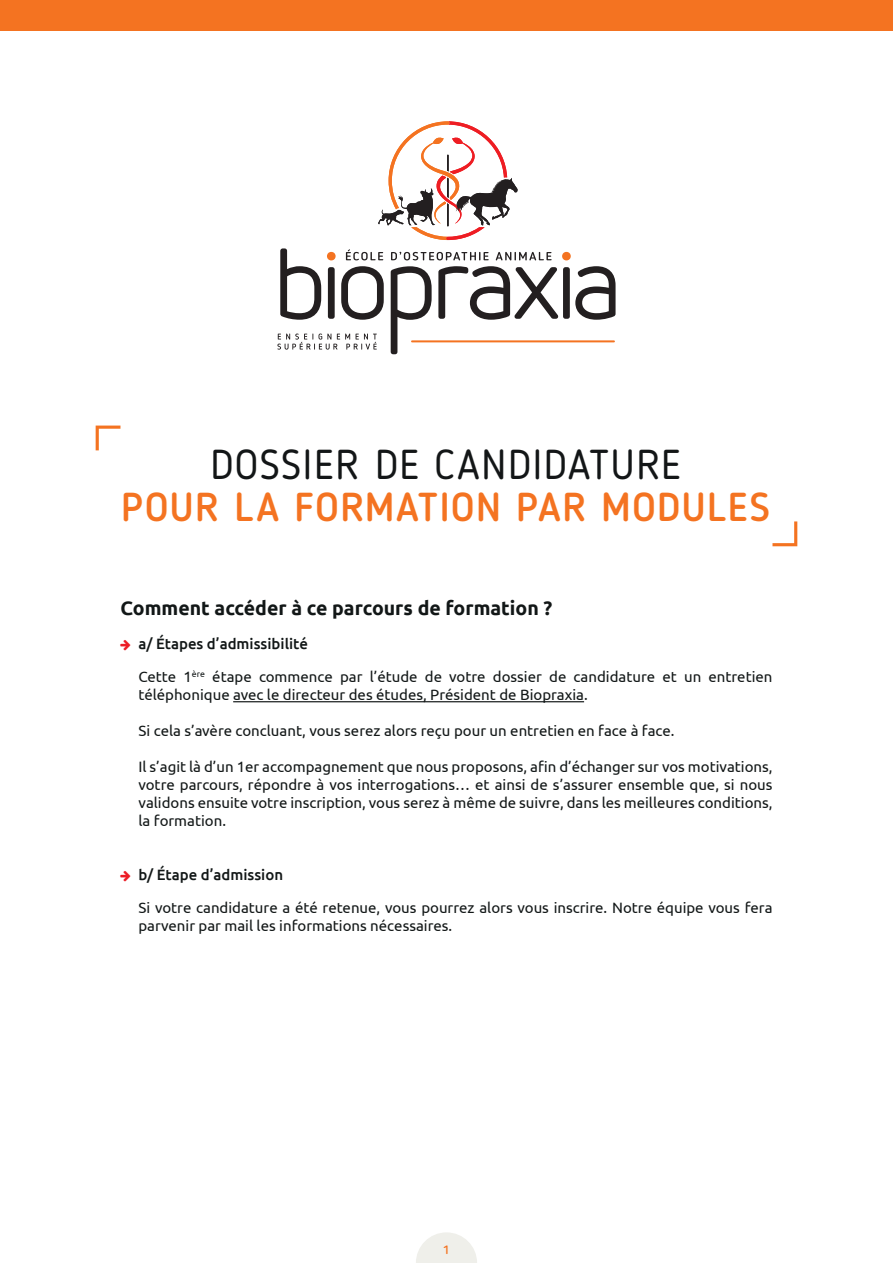
<style>
.page{position:relative;width:893px;height:1263px;background:#fff}
.page>*{position:absolute;margin:0;border:0;box-sizing:border-box;transform-origin:0 0}
.t1{font:41.55px "Blogger Sans";letter-spacing:.04em;color:#131617}
.t2{font:500 40.05px "Blogger Sans";letter-spacing:.04em;color:#f47321}
.t3{font:700 19.5px "Ubuntu";color:#121717}
.t4{font:15px/18px "Ubuntu";color:#121717}
.t5{font:500 15px "Ubuntu";color:#121717}
.t6{font:500 12px "Blogger Sans";color:#f47321}
</style>
<div class="page">
<svg style="left:96px;top:426px;width:24px;height:24px"></svg>
<svg style="left:772px;top:521px;width:25px;height:25px"></svg>
<hr style="left:411px;top:340px;width:204px;height:2px;background:#f47321">
<svg style="left:346px;top:249px;width:37px;height:11px"></svg>
<svg style="left:391px;top:252px;width:98px;height:8px"></svg>
<svg style="left:496px;top:252px;width:56px;height:8px"></svg>
<svg style="left:378px;top:121px;width:140px;height:119px"></svg>
<div style="left:327px;top:252px;width:9px;height:8px;background:#f47321;border-radius:50%"></div>
<div style="left:562px;top:252px;width:9px;height:8px;background:#f47321;border-radius:50%"></div>
<svg style="left:280px;top:248px;width:41px;height:72px"></svg>
<div style="left:328px;top:267px;width:7px;height:52px;background:#231f20;border-radius:2px"></div>
<svg style="left:341px;top:266px;width:43px;height:54px"></svg>
<svg style="left:438px;top:266px;width:120px;height:54px"></svg>
<div style="left:563px;top:267px;width:7px;height:52px;background:#231f20;border-radius:2px"></div>
<svg style="left:575px;top:266px;width:40px;height:54px"></svg>
<svg style="left:391px;top:266px;width:41px;height:88px"></svg>
<svg style="left:277px;top:334px;width:100px;height:16px"></svg>
<hr style="left:233px;top:701px;width:351px;height:1px;background:#121717">
<div style="left:0;top:0;width:893px;height:31px;background:#f47321"></div>
<svg style="left:416px;top:1232px;width:61px;height:31px"></svg>
<h1 class="t1" style="left:210px;top:439px;width:472px">DOSSIER DE CANDIDATURE</h1>
<h2 class="t2" style="left:121px;top:483px;width:650px">POUR LA FORMATION PAR MODULES</h2>
<h3 class="t3" style="left:120px;top:596px;width:433px">Comment accéder à ce parcours de formation ?</h3>
<p class="t5" style="left:138px;top:634px;width:171px">a/ Étapes d’admissibilité</p>
<p class="t4" style="left:138px;top:667px;width:635px">Cette 1<sup>ère</sup> étape commence par l’étude de votre dossier de candidature et un entretien téléphonique avec le directeur des études, Président de Biopraxia.</p>
<p class="t4" style="left:138px;top:721px;width:538px">Si cela s’avère concluant, vous serez alors reçu pour un entretien en face à face.</p>
<p class="t4" style="left:138px;top:757px;width:636px;text-align:justify">Il s’agit là d’un 1er accompagnement que nous proposons, afin d’échanger sur vos motivations, votre parcours, répondre à vos interrogations… et ainsi de s’assurer ensemble que, si nous validons ensuite votre inscription, vous serez à même de suivre, dans les meilleures conditions, la formation.</p>
<p class="t5" style="left:138px;top:865px;width:146px">b/ Étape d’admission</p>
<p class="t4" style="left:138px;top:898px;width:636px">Si votre candidature a été retenue, vous pourrez alors vous inscrire. Notre équipe vous fera parvenir par mail les informations nécessaires.</p>
<p class="t6" style="left:443px;top:1243px;width:8px">1</p>
</div>
